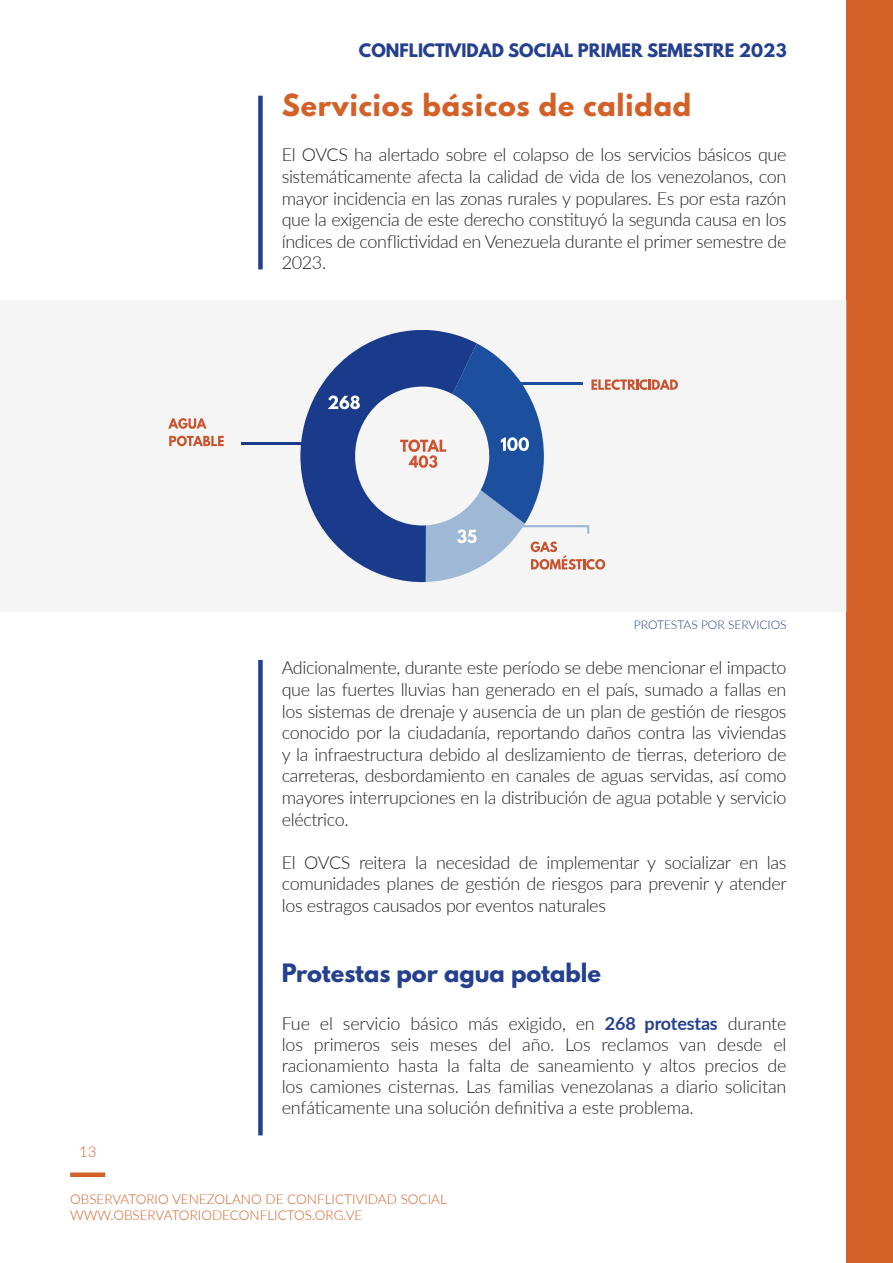
<style>
.page{position:relative;width:893px;height:1263px;background:#fff}
.page>*{position:absolute;margin:0;border:0;box-sizing:border-box;transform-origin:0 0}
.t1{font:700 27px "League Spartan";letter-spacing:.03em;color:#d36027}
.t2{font:700 22.5px "League Spartan";color:#25408e}
.t3{font:300 18px/21.6px "Lato";letter-spacing:-.02em;color:#231f20;text-align:justify}
.t4{font:700 16.5px "League Spartan";color:#25408e}
.t5{font:300 15px "Lato";color:#d36027}
.t6{font:300 13.5px/16.2px "Lato";color:#d36027}
.t7{font:300 12px "Lato";color:#25408e}
.s1{font-weight:700;color:#25408e}
</style>
<div class="page">
<div style="left:846px;top:0;width:47px;height:1263px;background:#d36027"></div>
<div style="left:70px;top:1172px;width:35px;height:5px;background:#d36027"></div>
<div style="left:258px;top:96px;width:5px;height:173px;background:#25408e"></div>
<div style="left:0;top:300px;width:846px;height:312px;background:#f5f5f5"></div>
<svg style="left:168px;top:418px;width:39px;height:11px"></svg>
<svg style="left:169px;top:436px;width:55px;height:10px"></svg>
<hr style="left:241px;top:443px;width:111px;height:2px;background:#1a3b8c">
<svg style="left:300px;top:330px;width:378px;height:252px"></svg>
<div style="left:258px;top:660px;width:5px;height:475px;background:#25408e"></div>
<p class="t4" style="left:359px;top:42px;width:429px">CONFLICTIVIDAD SOCIAL PRIMER SEMESTRE 2023</p>
<h1 class="t1" style="left:282px;top:92px;width:411px">Servicios básicos de calidad</h1>
<p class="t3" style="left:282px;top:143px;width:506px">El OVCS ha alertado sobre el colapso de los servicios básicos que sistemáticamente afecta la calidad de vida de los venezolanos, con mayor incidencia en las zonas rurales y populares. Es por esta razón que la exigencia de este derecho constituyó la segunda causa en los índices de conflictividad en Venezuela durante el primer semestre de 2023.</p>
<p class="t7" style="left:634px;top:616px;width:154px">PROTESTAS POR SERVICIOS</p>
<p class="t3" style="left:282px;top:656px;width:506px">Adicionalmente, durante este período se debe mencionar el impacto que las fuertes lluvias han generado en el país, sumado a fallas en los sistemas de drenaje y ausencia de un plan de gestión de riesgos conocido por la ciudadanía, reportando daños contra las viviendas y la infraestructura debido al deslizamiento de tierras, deterioro de carreteras, desbordamiento en canales de aguas servidas, así como mayores interrupciones en la distribución de agua potable y servicio eléctrico.</p>
<p class="t3" style="left:282px;top:851px;width:507px">El OVCS reitera la necesidad de implementar y socializar en las comunidades planes de gestión de riesgos para prevenir y atender los estragos causados por eventos naturales</p>
<p class="t5" style="left:79px;top:1141px;width:19px">13</p>
<p class="t2" style="left:282px;top:962px;width:321px">Protestas por agua potable</p>
<p class="t3" style="left:282px;top:1012px;width:506px;line-height:21px">Fue el servicio básico más exigido, en <span class="s1">268 protestas</span> durante los primeros seis meses del año. Los reclamos van desde el racionamiento hasta la falta de saneamiento y altos precios de los camiones cisternas. Las familias venezolanas a diario solicitan enfáticamente una solución definitiva a este problema.</p>
<p class="t6" style="left:70px;top:1191px;width:378px">OBSERVATORIO VENEZOLANO DE CONFLICTIVIDAD SOCIAL<br>WWW.OBSERVATORIODECONFLICTOS.ORG.VE</p>
</div>
